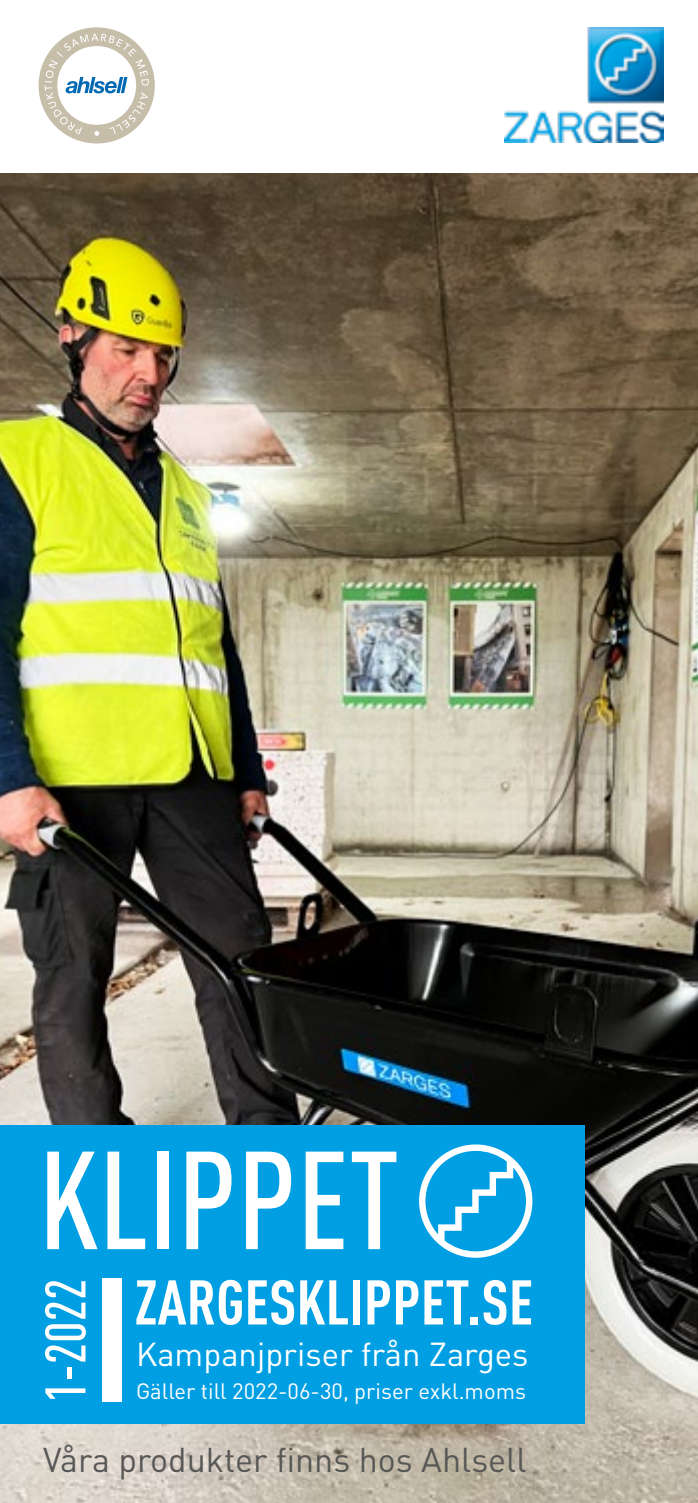
<style>
.page{position:relative;width:698px;height:1503px;background:#fff}
.page>*{position:absolute;margin:0;border:0;box-sizing:border-box;transform-origin:0 0}
.t1{font:500 condensed 137px "DIN Pro";color:#fff}
.t2{font:700 condensed 62px "DIN Pro";color:#fff}
.t3{font:500 condensed 56.2px "DIN Pro";color:#fff}
.t4{font:34px "DIN Pro";color:#575756}
.t5{font:32.8px "DIN Pro";color:#fff}
.t6{font:22px "DIN Pro";color:#fff}
</style>
<div class="page">
<img style="left:0;top:173px;width:697px;height:1329px">
<div style="left:0;top:1125px;width:584px;height:298px;background:#009fe3"></div>
<div style="left:102px;top:1278px;width:19px;height:123px;background:#fff"></div>
<svg style="left:419px;top:1144px;width:113px;height:113px"></svg>
<img style="left:504px;top:27px;width:159px;height:116px">
<svg style="left:39px;top:27px;width:116px;height:116px"></svg>
<h1 class="t1" style="left:38px;top:1119px;width:362px">KLIPPET</h1>
<h3 class="t3" style="left:32px;top:1402px;width:125px;rotate:-90deg">1-2022</h3>
<h2 class="t2" style="left:134px;top:1264px;width:400px">ZARGESKLIPPET.SE</h2>
<h3 class="t5" style="left:136px;top:1332px;width:394px">Kampanjpriser från Zarges</h3>
<p class="t6" style="left:136px;top:1375px;width:391px">Gäller till 2022-06-30, priser exkl.moms</p>
<h3 class="t4" style="left:43px;top:1436px;width:484px">Våra produkter finns hos Ahlsell</h3>
</div>
